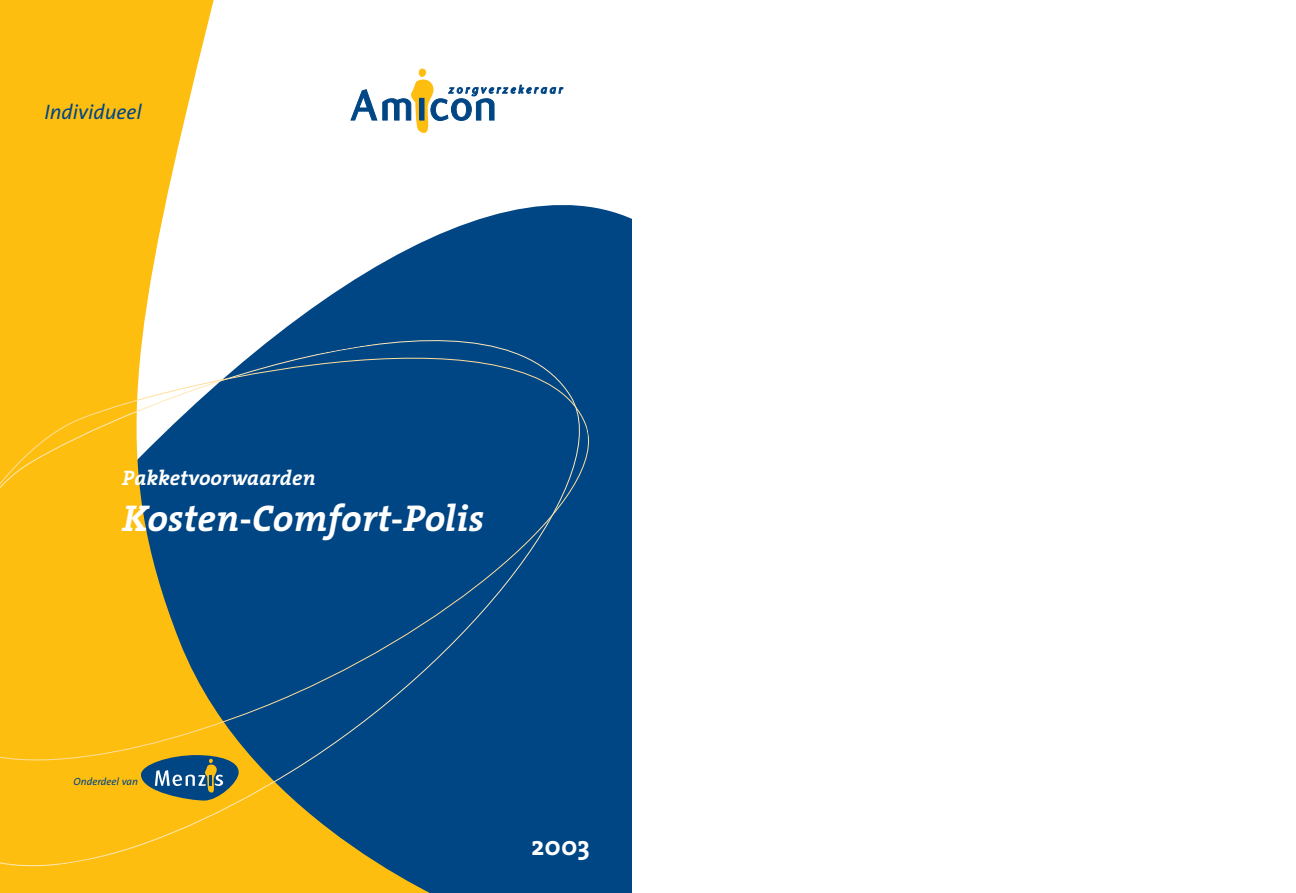
<style>
.page{position:relative;width:1296px;height:893px;background:#fff}
.page>*{position:absolute;margin:0;border:0;box-sizing:border-box;transform-origin:0 0}
.t1{font:italic 700 37.5px "The Serif";color:#fff}
.t2{font:700 27px "The Serif";color:#fff}
.t3{font:italic 700 21px "The Serif";color:#fff}
.t4{font:italic 21px "The Sans";color:#004685}
.t5{font:italic 10.5px "The Sans";color:#004685}
</style>
<div class="page">
<div style="left:470px;top:205px;width:162px;height:222px;background:#004685"></div>
<svg style="left:0;top:0;width:470px;height:892px"></svg>
<div style="left:0;top:323px;width:618px;height:564px;background:#febe10"></div>
<svg style="left:0;top:323px;width:613px;height:460px;background:#a69a4e"></svg>
<svg style="left:141px;top:427px;width:491px;height:465px;background:#265875"></svg>
<svg style="left:345px;top:62px;width:219px;height:82px"></svg>
<div style="left:420px;top:98px;width:4px;height:22px;border:1px solid #004685"></div>
<p class="t4" style="left:44px;top:104px;width:99px">Individueel</p>
<p class="t3" style="left:122px;top:469px;width:195px">Pakketvoorwaarden</p>
<p class="t1" style="left:122px;top:502px;width:363px">Kosten-Comfort-Polis</p>
<p class="t5" style="left:74px;top:777px;width:66px">Onderdeel van</p>
<p class="t2" style="left:532px;top:835px;width:60px">2003</p>
</div>
